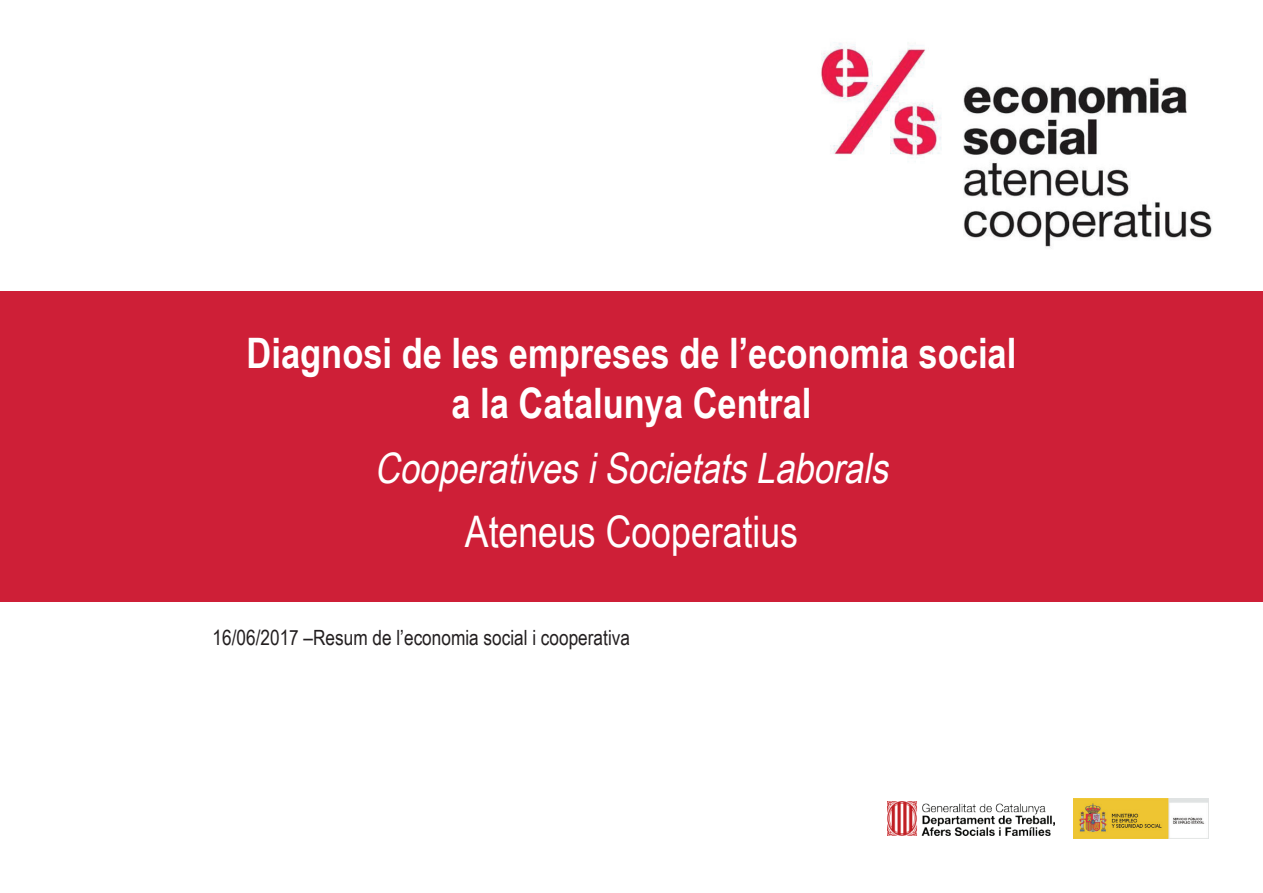
<style>
.page{position:relative;width:1263px;height:893px;background:#fff}
.page>*{position:absolute;margin:0;border:0;box-sizing:border-box;transform-origin:0 0}
.t1{font:43.5px "Arial Narrow";color:#fff}
.t2{font:700 42px/50.4px "Arial Narrow";color:#fff;text-align:center}
.t3{font:italic 42px "Arial Narrow";color:#fff}
.t4{font:21px "Arial Narrow";color:#231f20}
</style>
<div class="page">
<div style="left:0;top:291px;width:1263px;height:311px;background:#ce1f37"></div>
<img style="left:821px;top:42px;width:391px;height:206px">
<img style="left:1074px;top:799px;width:135px;height:40px">
<img style="left:888px;top:802px;width:166px;height:34px">
<p class="t2" style="left:247px;top:326px;width:771px">Diagnosi de les empreses de l’economia social a la Catalunya Central</p>
<p class="t3" style="left:375px;top:437px;width:525px">CooperativesiSocietatsLaborals</p>
<p class="t1" style="left:465px;top:500px;width:335px">Ateneus Cooperatius</p>
<p class="t4" style="left:213px;top:622px;width:419px">16/06/2017 –Resum de l’economia social i cooperativa</p>
</div>
